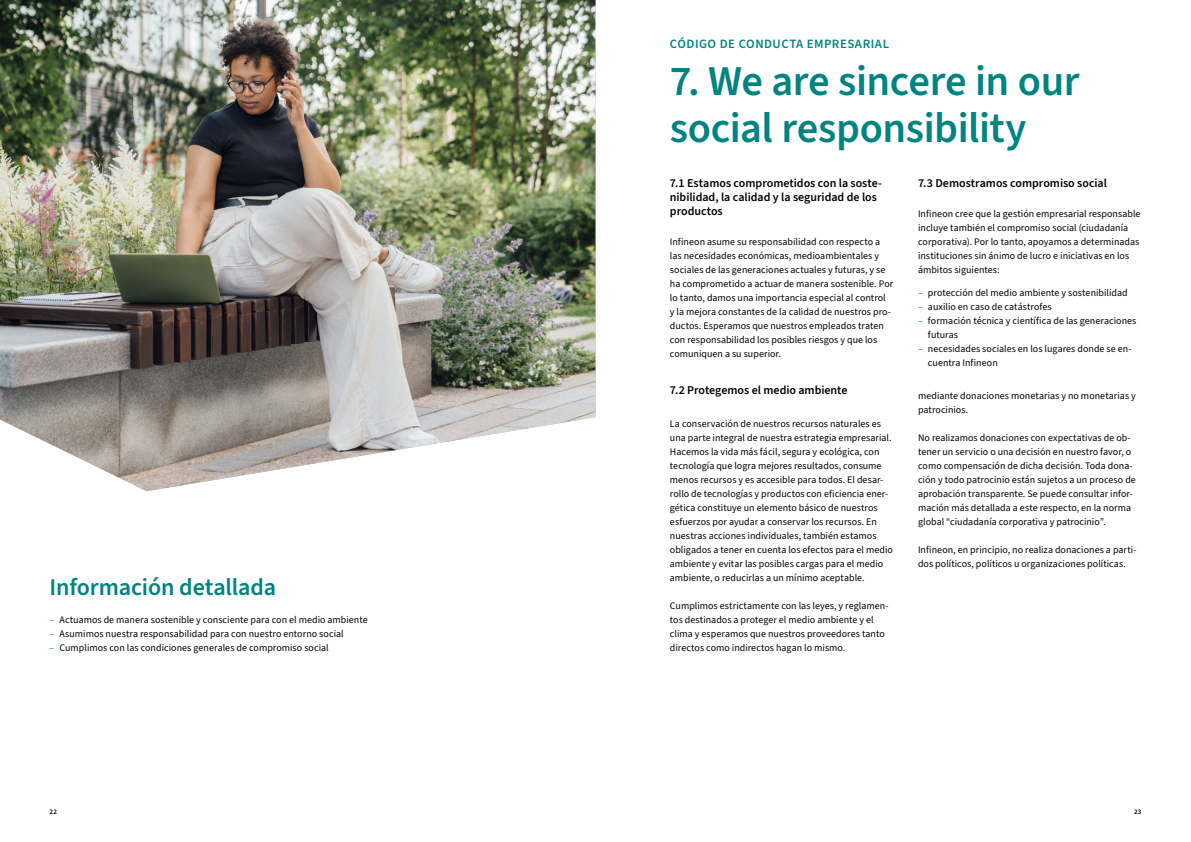
<style>
.page{position:relative;width:1191px;height:842px;background:#fff}
.page>*{position:absolute;margin:0;border:0;box-sizing:border-box;transform-origin:0 0}
.t1{font:600 42.5px/46.8px "Source Sans 3";letter-spacing:-.01em;color:#00847f}
.t2{font:600 24px "Source Sans 3";letter-spacing:-.01em;color:#00847f}
.t3{font:600 12.8px "Source Sans 3";letter-spacing:.04em;color:#00847f}
.t4{font:600 12px/14px "Source Sans 3";letter-spacing:-.005em;color:#000}
.t5{font:10px/14px "Source Sans 3";letter-spacing:.005em;color:#000}
.t6{font:600 7px "Source Sans 3";color:#000}
.s1{color:#00847f}
</style>
<div class="page">
<img style="left:0;top:0;width:595px;height:491px">
<h2 class="t2" style="left:50px;top:571px;width:228px">Información detallada</h2>
<p class="t5" style="left:50px;top:613px;width:319px"><span class="s1">–</span> Actuamos de manera sostenible y consciente para con el medio ambiente</p>
<p class="t5" style="left:50px;top:627px;width:295px"><span class="s1">–</span> Asumimos nuestra responsabilidad para con nuestro entorno social</p>
<p class="t5" style="left:50px;top:641px;width:281px"><span class="s1">–</span> Cumplimos con las condiciones generales de compromiso social</p>
<p class="t3" style="left:670px;top:35px;width:221px">CÓDIGO DE CONDUCTA EMPRESARIAL</p>
<h1 class="t1" style="left:670px;top:59px;width:411px">7. We are sincere in our social responsibility</h1>
<p class="t4" style="left:670px;top:177px;width:214px">7.1 Estamos comprometidos con la soste&shy;nibilidad, la calidad y la seguridad de los productos</p>
<p class="t5" style="left:670px;top:235px;width:225px">Infineon asume su responsabilidad con respecto a las necesidades económicas, medioambientales y sociales de las generaciones actuales y futuras, y se ha comprometido a actuar de manera sostenible. Por lo tanto, damos una importancia especial al control<br>y la mejora constantes de la calidad de nuestros pro&shy;ductos. Esperamos que nuestros empleados traten con responsabilidad los posibles riesgos y que los comuniquen a su superior.</p>
<p class="t4" style="left:670px;top:383px;width:179px">7.2 Protegemos el medio ambiente</p>
<p class="t5" style="left:670px;top:417px;width:225px">La conservación de nuestros recursos naturales es una parte integral de nuestra estrategia empresarial.<br>Hacemos la vida más fácil, segura y ecológica, con tecnología que logra mejores resultados, consume menos recursos y es accesible para todos. El desar&shy;rollo de tecnologías y productos con eficiencia ener&shy;gética constituye un elemento básico de nuestros esfuerzos por ayudar a conservar los recursos. En nuestras acciones individuales, también estamos obligados a tener en cuenta los efectos para el medio ambiente y evitar las posibles cargas para el medio ambiente, o reducirlas a un mínimo aceptable.</p>
<p class="t5" style="left:670px;top:599px;width:220px">Cumplimos estrictamente con las leyes, y reglamen&shy;tos destinados a proteger el medio ambiente y el clima y esperamos que nuestros proveedores tanto directos como indirectos hagan lo mismo.</p>
<p class="t4" style="left:918px;top:177px;width:190px">7.3 Demostramos compromiso social</p>
<p class="t5" style="left:918px;top:207px;width:224px">Infineon cree que la gestión empresarial responsable incluye también el compromiso social (ciudadanía corporativa). Por lo tanto, apoyamos a determinadas instituciones sin ánimo de lucro e iniciativas en los ámbitos siguientes:</p>
<p class="t5" style="left:918px;top:286px;width:211px"><span class="s1">–</span> protección del medio ambiente y sostenibilidad</p>
<p class="t5" style="left:918px;top:300px;width:135px"><span class="s1">–</span> auxilio en caso de catástrofes</p>
<p class="t5" style="left:928px;top:314px;width:210px;text-indent:-10px"><span class="s1">–</span> formación técnica y científica de las generaciones futuras</p>
<p class="t5" style="left:928px;top:342px;width:205px;text-indent:-10px"><span class="s1">–</span> necesidades sociales en los lugares donde se en&shy;cuentra Infineon</p>
<p class="t5" style="left:918px;top:389px;width:219px">mediante donaciones monetarias y no monetarias y patrocinios.</p>
<p class="t5" style="left:918px;top:431px;width:219px">No realizamos donaciones con expectativas de ob&shy;tener un servicio o una decisión en nuestro favor, o como compensación de dicha decisión. Toda dona&shy;ción y todo patrocinio están sujetos a un proceso de aprobación transparente. Se puede consultar infor&shy;mación más detallada a este respecto, en la norma global “ciudadanía corporativa y patrocinio”.</p>
<p class="t5" style="left:918px;top:543px;width:220px">Infineon, en principio, no realiza donaciones a parti&shy;dos políticos, políticos u organizaciones políticas.</p>
<p class="t6" style="left:50px;top:807px;width:9px">22</p>
<p class="t6" style="left:1134px;top:807px;width:9px">23</p>
</div>
